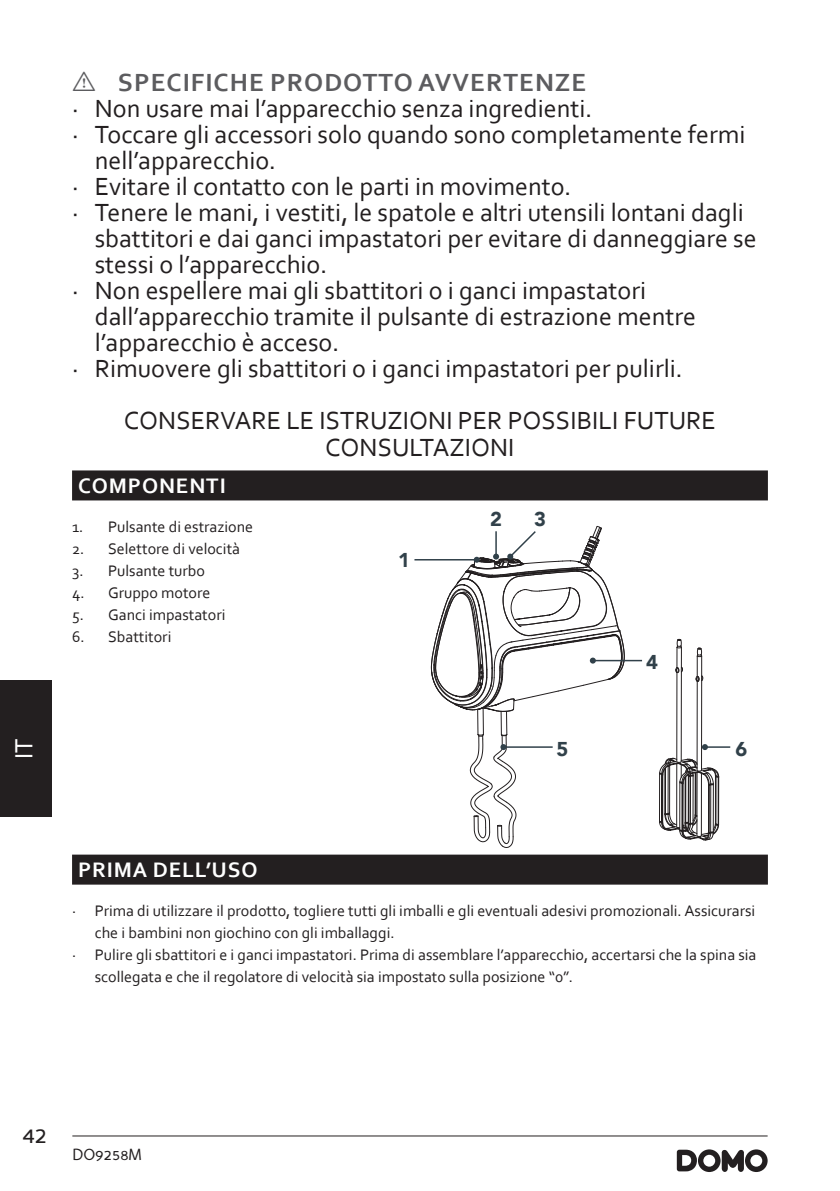
<style>
.page{position:relative;width:840px;height:1191px;background:#fff}
.page>*{position:absolute;margin:0;border:0;box-sizing:border-box;transform-origin:0 0}
.t1{font:26px/26px "Corbel";color:#231f20;text-align:center}
.t2{font:700 26px "Corbel";letter-spacing:.04em;color:#5c5c5f}
.t3{font:26px "Corbel";color:#fff}
.t4{font:24px "Perspective Sans";color:#231f20}
.t5{font:700 22px "Corbel";letter-spacing:.04em;color:#fff}
.t6{font:900 20px "Avenir";color:#31414a}
.t7{font:16px "Corbel";color:#231f20}
.t8{font:16px "Perspective Sans";color:#231f20}
.s1{font-family:"tables";font-weight:400}
</style>
<div class="page">
<hr style="left:72px;top:1135px;width:695px;height:1px;background:#231f20">
<svg style="left:676px;top:1149px;width:91px;height:23px"></svg>
<div style="left:0;top:680px;width:51px;height:136px;background:#231f20"></div>
<div style="left:72px;top:470px;width:695px;height:30px;background:#231f20"></div>
<div style="left:72px;top:854px;width:695px;height:30px;background:#231f20"></div>
<hr style="left:414px;top:559px;width:62px;height:1px;background:#31414a">
<hr style="left:592px;top:660px;width:49px;height:1px;background:#31414a">
<svg style="left:431px;top:526px;width:193px;height:321px"></svg>
<hr style="left:704px;top:746px;width:25px;height:2px;background:#31414a">
<svg style="left:659px;top:639px;width:60px;height:201px"></svg>
<p class="t3" style="left:8px;top:759px;width:22px;rotate:-90deg">IT</p>
<p class="t2" style="left:72px;top:67px;width:515px"><span class="s1">I</span> SPECIFICHE PRODOTTO AVVERTENZE</p>
<p class="t1" style="left:72px;top:95px;width:521px">· Non usare mai l’apparecchio senza ingredienti.</p>
<p class="t1" style="left:72px;top:121px;width:674px">· Toccare gli accessori solo quando sono completamente fermi</p>
<p class="t1" style="left:95px;top:147px;width:183px">nell’apparecchio.</p>
<p class="t1" style="left:72px;top:173px;width:500px">· Evitare il contatto con le parti in movimento.</p>
<p class="t1" style="left:72px;top:199px;width:673px">· Tenere le mani, i vestiti, le spatole e altri utensili lontani dagli</p>
<p class="t1" style="left:95px;top:225px;width:663px">sbattitori e dai ganci impastatori per evitare di danneggiare se</p>
<p class="t1" style="left:95px;top:251px;width:234px">stessi o l’apparecchio.</p>
<p class="t1" style="left:72px;top:277px;width:575px">· Non espellere mai gli sbattitori o i ganci impastatori</p>
<p class="t1" style="left:95px;top:303px;width:602px">dall’apparecchio tramite il pulsante di estrazione mentre</p>
<p class="t1" style="left:95px;top:329px;width:246px">l’apparecchio è acceso.</p>
<p class="t1" style="left:72px;top:355px;width:611px">· Rimuovere gli sbattitori o i ganci impastatori per pulirli.</p>
<p class="t1" style="left:124px;top:407px;width:593px">CONSERVARE LE ISTRUZIONI PER POSSIBILI FUTURE<br>CONSULTAZIONI</p>
<p class="t5" style="left:78px;top:471px;width:149px">COMPONENTI</p>
<p class="t7" style="left:72px;top:516px;width:182px">1. Pulsante di estrazione</p>
<p class="t7" style="left:72px;top:538px;width:169px">2. Selettore di velocità</p>
<p class="t7" style="left:72px;top:560px;width:134px">3. Pulsante turbo</p>
<p class="t7" style="left:72px;top:582px;width:140px">4. Gruppo motore</p>
<p class="t7" style="left:72px;top:604px;width:155px">5. Ganci impastatori</p>
<p class="t7" style="left:72px;top:626px;width:101px">6. Sbattitori</p>
<p class="t6" style="left:490px;top:502px;width:13px">2</p>
<p class="t6" style="left:534px;top:502px;width:13px">3</p>
<p class="t6" style="left:398px;top:543px;width:13px">1</p>
<p class="t6" style="left:645px;top:645px;width:13px">4</p>
<p class="t6" style="left:556px;top:731px;width:13px">5</p>
<p class="t6" style="left:735px;top:731px;width:13px">6</p>
<p class="t5" style="left:78px;top:855px;width:181px">PRIMA DELL’USO</p>
<p class="t7" style="left:72px;top:900px;width:684px">· Prima di utilizzare il prodotto, togliere tutti gli imballi e gli eventuali adesivi promozionali. Assicurarsi</p>
<p class="t7" style="left:95px;top:922px;width:301px">che i bambini non giochino con gli imballaggi.</p>
<p class="t7" style="left:72px;top:944px;width:685px">· Pulire gli sbattitori e i ganci impastatori. Prima di assemblare l’apparecchio, accertarsi che la spina sia</p>
<p class="t7" style="left:95px;top:966px;width:479px">scollegata e che il regolatore di velocità sia impostato sulla posizione “0”.</p>
<p class="t4" style="left:22px;top:1120px;width:26px">42</p>
<p class="t8" style="left:72px;top:1145px;width:71px">DO9258M</p>
</div>
